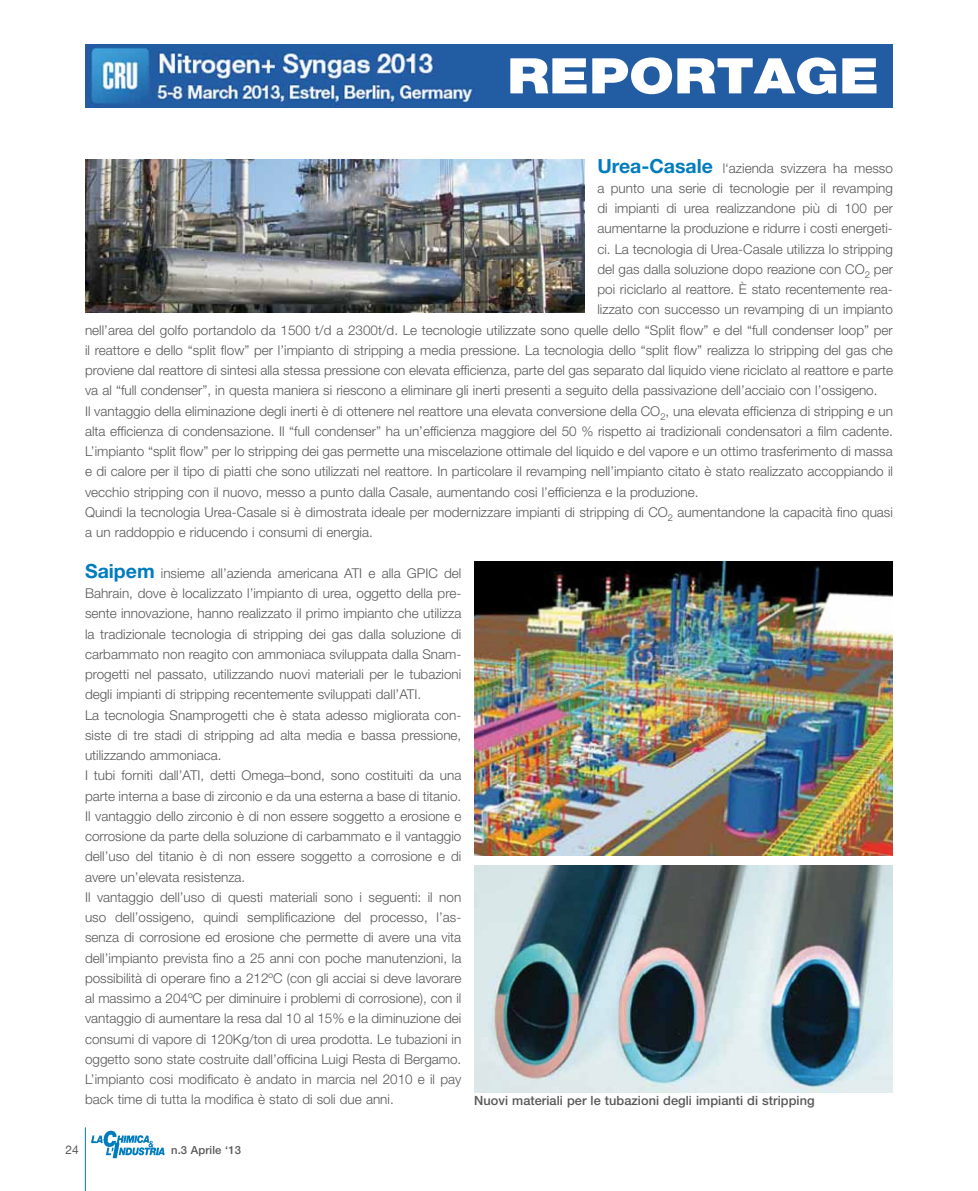
<style>
.page{position:relative;width:978px;height:1191px;background:#fff}
.page>*{position:absolute;margin:0;border:0;box-sizing:border-box;transform-origin:0 0}
.t1{font:900 49.05px "Helvetica Neue LT Std";color:#fff;scale:1.16 1}
.t2{font:300 13.5px/20.2px "Helvetica Neue LT Std";color:#58585a}
.t3{font:500 12.75px "Helvetica Neue LT Std";letter-spacing:.005em;color:#58585a}
.t4{font:12px "Helvetica Neue";color:#58585a}
.t5{font:500 11.25px "Helvetica Neue LT Std";letter-spacing:.01em;color:#58585a}
.s1{font-weight:700;font-size:19.5px;color:#007cbd}
</style>
<div class="page">
<hr style="left:85px;top:1127px;width:1px;height:64px;background:#007cbd">
<img style="left:91px;top:1130px;width:74px;height:29px">
<img style="left:85px;top:160px;width:500px;height:153px">
<img style="left:474px;top:866px;width:419px;height:226px">
<img style="left:474px;top:561px;width:419px;height:294px">
<img style="left:85px;top:44px;width:808px;height:63px">
<h1 class="t1" style="left:507px;top:47px;width:322px">REPORTAGE</h1>
<p class="t2" style="left:597px;top:157px;width:297px"><span class="s1">Urea-Casale</span> l‘azienda svizzera ha messo</p>
<p class="t2" style="left:597px;top:178px;width:297px">a punto una serie di tecnologie per il revamping</p>
<p class="t2" style="left:597px;top:198px;width:297px">di impianti di urea realizzandone più di 100 per</p>
<p class="t2" style="left:597px;top:218px;width:297px">aumentarne la produzione e ridurre i costi energeti-</p>
<p class="t2" style="left:597px;top:238px;width:297px">ci. La tecnologia di Urea-Casale utilizza lo stripping</p>
<p class="t2" style="left:597px;top:259px;width:297px">del gas dalla soluzione dopo reazione con CO<sub>2</sub> per</p>
<p class="t2" style="left:597px;top:279px;width:297px">poi riciclarlo al reattore. È stato recentemente rea-</p>
<p class="t2" style="left:597px;top:299px;width:297px">lizzato con successo un revamping di un impianto</p>
<p class="t2" style="left:85px;top:319px;width:809px">nell’area del golfo portandolo da 1500 t/d a 2300t/d. Le tecnologie utilizzate sono quelle dello “Split flow” e del “full condenser loop” per</p>
<p class="t2" style="left:85px;top:340px;width:809px">il reattore e dello “split flow” per l’impianto di stripping a media pressione. La tecnologia dello “split flow” realizza lo stripping del gas che</p>
<p class="t2" style="left:85px;top:360px;width:809px">proviene dal reattore di sintesi alla stessa pressione con elevata efficienza, parte del gas separato dal liquido viene riciclato al reattore e parte</p>
<p class="t2" style="left:85px;top:380px;width:794px">va al “full condenser”, in questa maniera si riescono a eliminare gli inerti presenti a seguito della passivazione dell’acciaio con l’ossigeno.</p>
<p class="t2" style="left:85px;top:400px;width:809px">Il vantaggio della eliminazione degli inerti è di ottenere nel reattore una elevata conversione della CO<sub>2</sub>, una elevata efficienza di stripping e un</p>
<p class="t2" style="left:85px;top:421px;width:809px">alta efficienza di condensazione. Il “full condenser” ha un’efficienza maggiore del 50 % rispetto ai tradizionali condensatori a film cadente.</p>
<p class="t2" style="left:85px;top:441px;width:809px">L’impianto “split flow” per lo stripping dei gas permette una miscelazione ottimale del liquido e del vapore e un ottimo trasferimento di massa</p>
<p class="t2" style="left:85px;top:461px;width:809px">e di calore per il tipo di piatti che sono utilizzati nel reattore. In particolare il revamping nell’impianto citato è stato realizzato accoppiando il</p>
<p class="t2" style="left:85px;top:481px;width:615px">vecchio stripping con il nuovo, messo a punto dalla Casale, aumentando cosi l’efficienza e la produzione.</p>
<p class="t2" style="left:85px;top:502px;width:809px">Quindi la tecnologia Urea-Casale si è dimostrata ideale per modernizzare impianti di stripping di CO<sub>2</sub> aumentandone la capacità fino quasi</p>
<p class="t2" style="left:85px;top:522px;width:289px">a un raddoppio e riducendo i consumi di energia.</p>
<p class="t2" style="left:85px;top:562px;width:378px"><span class="s1">Saipem</span> insieme all’azienda americana ATI e alla GPIC del Bahrain, dove è localizzato l’impianto di urea, oggetto della pre&shy;sente innovazione, hanno realizzato il primo impianto che utilizza la tradizionale tecnologia di stripping dei gas dalla soluzione di carbammato non reagito con ammoniaca sviluppata dalla Snam&shy;progetti nel passato, utilizzando nuovi materiali per le tubazioni degli impianti di stripping recentemente sviluppati dall’ATI.<br>La tecnologia Snamprogetti che è stata adesso migliorata con&shy;siste di tre stadi di stripping ad alta media e bassa pressione, utilizzando ammoniaca.<br>I tubi forniti dall’ATI, detti Omega–bond, sono costituiti da una parte interna a base di zirconio e da una esterna a base di titanio.<br>Il vantaggio dello zirconio è di non essere soggetto a erosione e corrosione da parte della soluzione di carbammato e il vantaggio dell’uso del titanio è di non essere soggetto a corrosione e di avere un’elevata resistenza.<br>Il vantaggio dell’uso di questi materiali sono i seguenti: il non uso dell’ossigeno, quindi semplificazione del processo, l’as&shy;senza di corrosione ed erosione che permette di avere una vita dell’impianto prevista fino a 25 anni con poche manutenzioni, la possibilità di operare fino a 212ºC (con gli acciai si deve lavorare al massimo a 204ºC per diminuire i problemi di corrosione), con il vantaggio di aumentare la resa dal 10 al 15% e la diminuzione dei consumi di vapore di 120Kg/ton di urea prodotta. Le tubazioni in oggetto sono state costruite dall’officina Luigi Resta di Bergamo.<br>L’impianto cosi modificato è andato in marcia nel 2010 e il pay back time di tutta la modifica è stato di soli due anni.</p>
<p class="t3" style="left:474px;top:1092px;width:342px">Nuovi materiali per le tubazioni degli impianti di stripping</p>
<p class="t4" style="left:66px;top:1142px;width:15px">24</p>
<p class="t5" style="left:171px;top:1143px;width:71px">n.3 Aprile ‘13</p>
</div>
